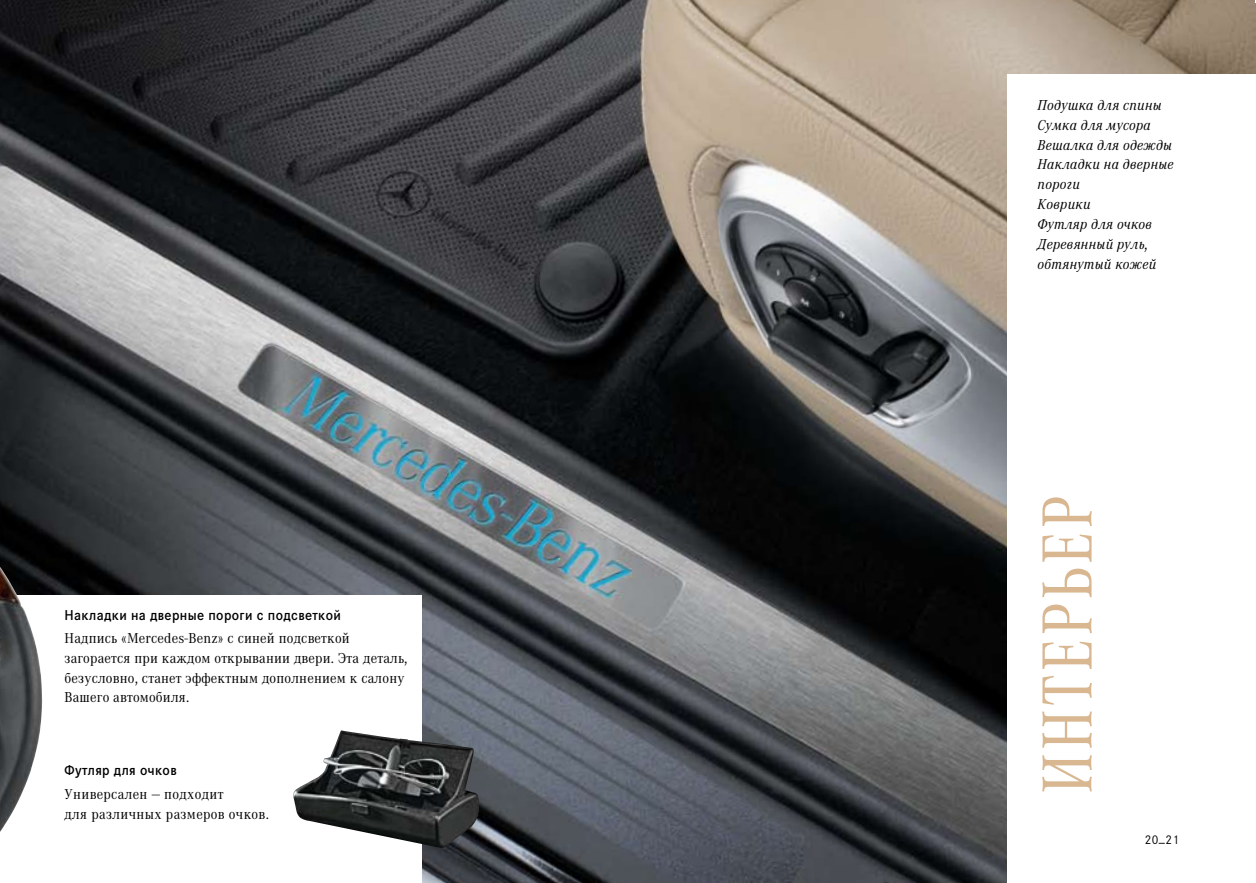
<style>
.page{position:relative;width:1256px;height:883px;background:#fff}
.page>*{position:absolute;margin:0;border:0;box-sizing:border-box;transform-origin:0 0}
.t1{font:73.5px "Corporate A Con";letter-spacing:.045em;color:#d8b791}
.t2{font:14.88px/19.8px "Corporate A";letter-spacing:.015em;color:#000;scale:.95 1}
.t3{font:italic 14.88px/19.8px "Corporate A";letter-spacing:.025em;color:#000;scale:.95 1}
.t4{font:600 14.88px "Corporate S";letter-spacing:.025em;color:#000;scale:.95 1}
.t5{font:13.12px "Corporate S";color:#000;scale:.95 1}
</style>
<div class="page">
<img style="left:0;top:0;width:1255px;height:883px">
<div style="left:1007px;top:74px;width:248px;height:809px;background:#fff"></div>
<div style="left:0;top:595px;width:422px;height:288px;background:#fff"></div>
<img style="left:293px;top:730px;width:186px;height:118px">
<img style="left:0;top:467px;width:42px;height:365px">
<p class="t4" style="left:64px;top:604px;width:292px">Накладки на дверные пороги с подсветкой</p>
<p class="t2" style="left:64px;top:627px;width:362px">Надпись «Mercedes-Benz» с синей подсветкой загорается при каждом открывании двери. Эта деталь, безусловно, станет эффектным дополнением к салону Вашего автомобиля.</p>
<p class="t4" style="left:64px;top:759px;width:120px">Футляр для очков</p>
<p class="t2" style="left:64px;top:783px;width:217px">Универсален — подходит<br>для различных размеров очков.</p>
<p class="t3" style="left:1037px;top:95px;width:145px">Подушка для спины<br>Сумка для мусора<br>Вешалка для одежды<br>Накладки на дверные пороги<br>Коврики<br>Футляр для очков<br>Деревянный руль, обтянутый кожей</p>
<h1 class="t1" style="left:1016px;top:794px;width:300px;rotate:-90deg">интерьер</h1>
<p class="t5" style="left:1144px;top:830px;width:37px">20_21</p>
</div>
